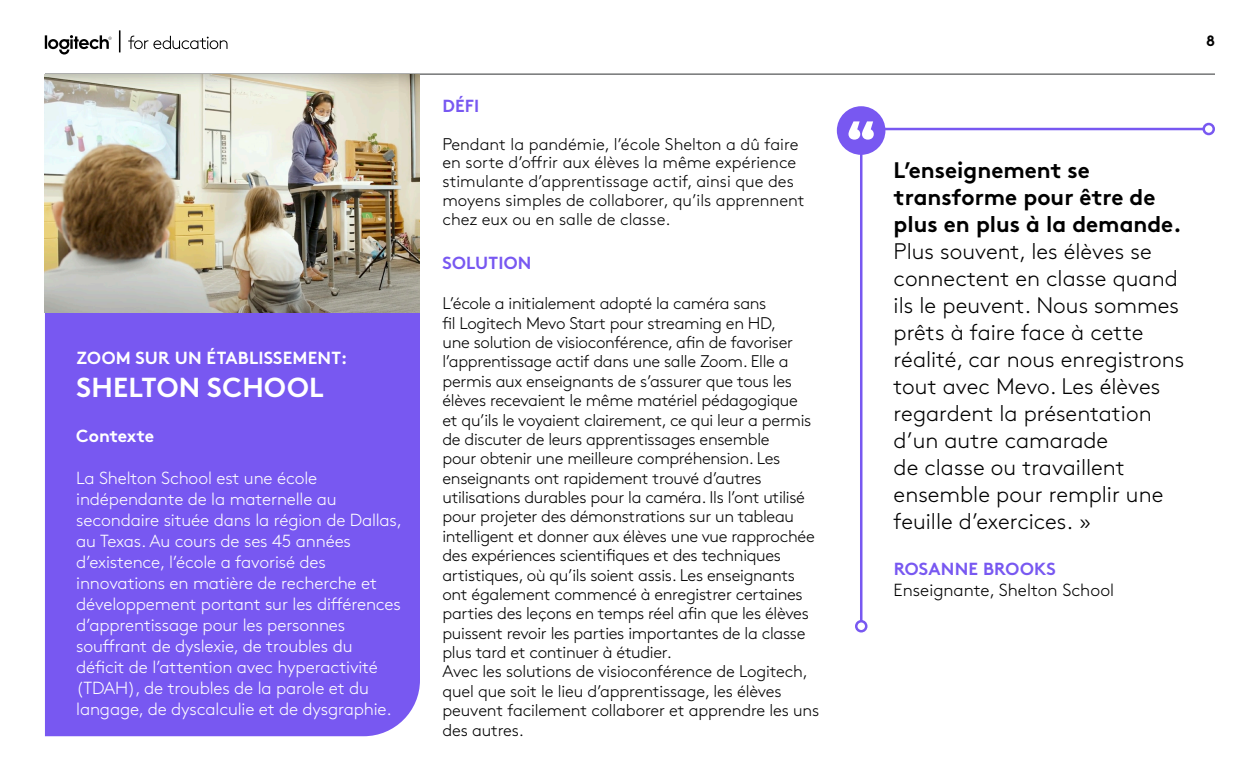
<style>
.page{position:relative;width:1260px;height:765px;background:#fff}
.page>*{position:absolute;margin:0;border:0;box-sizing:border-box;transform-origin:0 0}
.Purple_Number{font:700 27.5px "Brown Pro";letter-spacing:.01em;color:#fff}
.t1{font:300 22.5px/27px "Brown Pro";color:#000}
.t2{font:300 17.5px/21px "Brown Pro";letter-spacing:-.01em;color:#fff}
.t3{font:300 17.5px/21px "Brown Pro";color:#000}
.Purple_Number-2{font:700 17.5px "Brown Pro";letter-spacing:.01em;color:#fff}
.t4{font:700 17.5px "Brown Pro";letter-spacing:.01em;color:#7858f1}
.Purple_Number-3{font:700 17.5px "Brown Pro";letter-spacing:-.015em;color:#fff}
.t5{font:300 16.88px/19.4px "Brown Pro";letter-spacing:-.02em;color:#000}
.t6{font:300 16.88px/18.8px "Brown Pro";color:#000}
.t7{font:700 15px "Brown Pro";color:#000}
.s1{font-weight:700}
.s2{font-weight:700;color:#7858f1}
</style>
<div class="page">
<svg style="left:45px;top:35px;width:67px;height:20px"></svg>
<svg style="left:128px;top:36px;width:100px;height:13px"></svg>
<hr style="left:119px;top:30px;width:2px;height:22px;background:#000">
<hr style="left:45px;top:74px;width:1170px;height:1px;background:#2f3132">
<div style="left:45px;top:313px;width:375px;height:423px;background:#7858f1"></div>
<svg style="left:860px;top:127px;width:346px;height:497px"></svg>
<div style="left:1202px;top:123px;width:13px;height:12px;border:2px solid #7858f1;border-radius:50%"></div>
<div style="left:855px;top:620px;width:12px;height:12px;border:2px solid #7858f1;border-radius:50%"></div>
<img style="left:45px;top:74px;width:375px;height:239px">
<div style="left:837px;top:106px;width:48px;height:49px;background:#7858f1;border-radius:50%"></div>
<svg style="left:849px;top:121px;width:25px;height:19px"></svg>
<p class="Purple_Number-2" style="left:76px;top:344px;width:273px">ZOOM SUR UN ÉTABLISSEMENT:</p>
<p class="Purple_Number" style="left:76px;top:365px;width:249px">SHELTON SCHOOL</p>
<p class="Purple_Number-3" style="left:76px;top:421px;width:80px">Contexte</p>
<p class="t2" style="left:76px;top:466px;width:327px">La Shelton School est une école indépendante de la maternelle au secondaire située dans la région de Dallas, au Texas. Au cours de ses 45 années d’existence, l’école a favorisé des innovations en matière de recherche et développement portant sur les différences d’apprentissage pour les personnes souffrant de dyslexie, de troubles du déficit de l’attention avec hyperactivité (TDAH), de troubles de la parole et du langage, de dyscalculie et de dysgraphie.</p>
<p class="t4" style="left:443px;top:92px;width:38px">DÉFI</p>
<p class="t6" style="left:442px;top:133px;width:364px">Pendant la pandémie, l’école Shelton a dû faire en sorte d’offrir aux élèves la même expérience stimulante d’apprentissage actif, ainsi que des moyens simples de collaborer, qu’ils apprennent chez eux ou en salle de classe.</p>
<p class="t4" style="left:443px;top:249px;width:90px">SOLUTION</p>
<p class="t5" style="left:442px;top:293px;width:378px">L’école a initialement adopté la caméra sans<br>fil Logitech Mevo Start pour streaming en HD,<br>une solution de visioconférence, afin de favoriser l’apprentissage actif dans une salle Zoom. Elle a permis aux enseignants de s’assurer que tous les élèves recevaient le même matériel pédagogique<br>et qu’ils le voyaient clairement, ce qui leur a permis de discuter de leurs apprentissages ensemble<br>pour obtenir une meilleure compréhension. Les enseignants ont rapidement trouvé d’autres utilisations durables pour la caméra. Ils l’ont utilisé pour projeter des démonstrations sur un tableau intelligent et donner aux élèves une vue rapprochée des expériences scientifiques et des techniques artistiques, où qu’ils soient assis. Les enseignants ont également commencé à enregistrer certaines parties des leçons en temps réel afin que les élèves puissent revoir les parties importantes de la classe plus tard et continuer à étudier.<br>Avec les solutions de visioconférence de Logitech, quel que soit le lieu d’apprentissage, les élèves peuvent facilement collaborer et apprendre les uns des autres.</p>
<p class="t7" style="left:1206px;top:29px;width:11px">8</p>
<p class="t1" style="left:894px;top:155px;width:292px"><span class="s1">L’enseignement se transforme pour être de plus en plus à la demande.<br></span>Plus souvent, les élèves se connectent en classe quand ils le peuvent. Nous sommes prêts à faire face à cette réalité, car nous enregistrons tout avec Mevo. Les élèves regardent la présentation d’un autre camarade<br>de classe ou travaillent ensemble pour remplir une feuille d’exercices. »</p>
<p class="t3" style="left:894px;top:557px;width:222px"><span class="s2">ROSANNE BROOKS<br></span>Enseignante, Shelton School</p>
</div>
